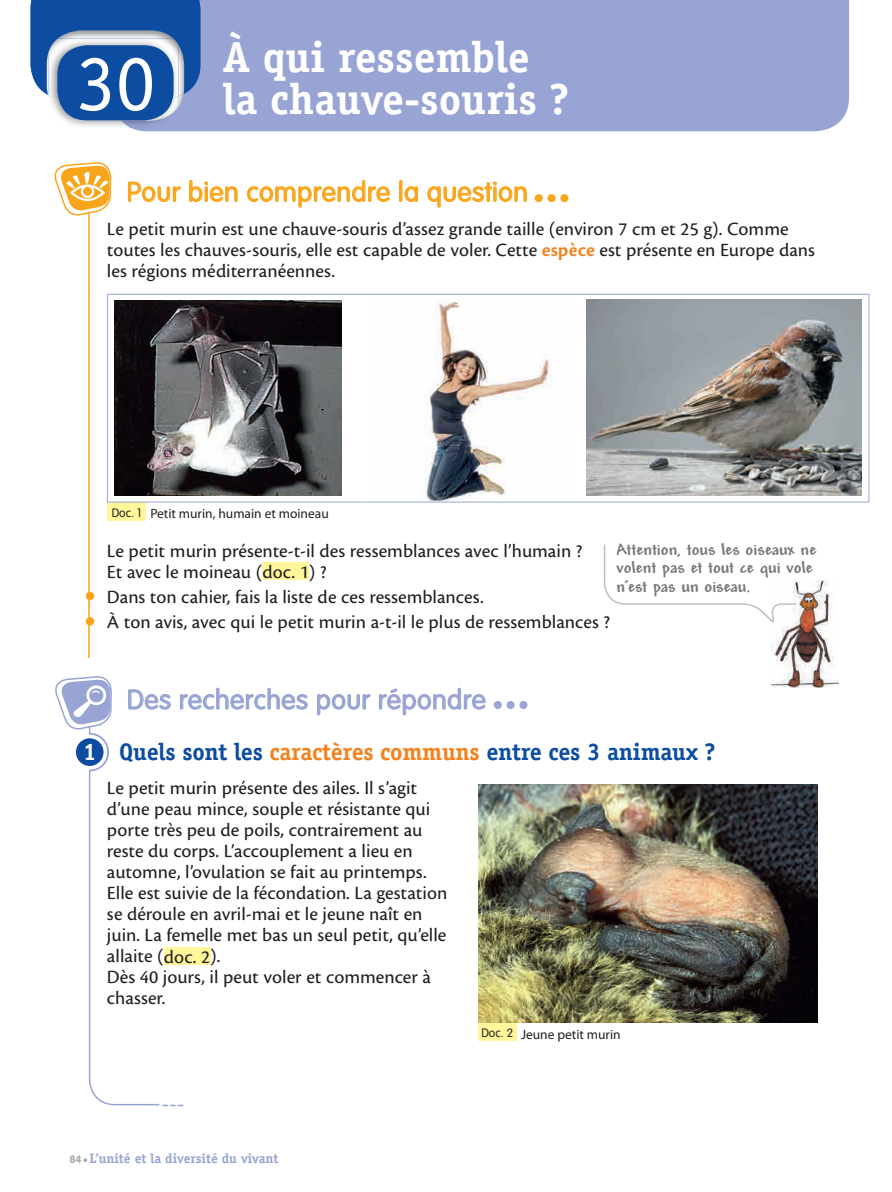
<style>
.page{position:relative;width:892px;height:1192px;background:#fff}
.page>*{position:absolute;margin:0;border:0;box-sizing:border-box;transform-origin:0 0}
.t1{font:79.5px "Officina Sans Std";color:#fff}
.t2{font:700 43.5px/42px "Officina Serif Std";color:#fff}
.t3{font:300 27px "VAG Rounded Std";letter-spacing:.02em;color:#f9a51b}
.t4{font:300 27px "VAG Rounded Std";letter-spacing:.02em;color:#98a4d3}
.t5{font:700 24px "Officina Serif Std";letter-spacing:-.01em;color:#0d4da1}
.t6{font:700 24px "Officina Serif Std";color:#fff}
.t7{font:19.5px/21px "Cronos Pro Capt";color:#231f20}
.t8{font:700 17.25px/18.8px "Mead";color:#76787b;scale:1.05 1}
.t9{font:13.5px "Myriad Pro";color:#231f20}
.t10{font:700 13.5px "Officina Serif Std";color:#98a4d3}
.s1{font-family:"Cronos Pro Semibold Capt";color:#f58220}
.s2{font-family:"VAG Rounded Std";font-weight:300;font-size:12px}
.s3{color:#f58220}
.s4{font-family:"VAG Rounded Std";font-size:15px;color:#fff}
.s5{font-family:"VAG Rounded Std";font-size:10.5px;color:#a8a9ad}
</style>
<div class="page">
<div style="left:238px;top:0;width:611px;height:131px;background:#98a4d3"></div>
<svg style="left:247px;top:180px;width:143px;height:28px"></svg>
<div style="left:399px;top:180px;width:3px;height:22px;border:1px solid #f9a51b"></div>
<svg style="left:404px;top:186px;width:14px;height:16px"></svg>
<svg style="left:427px;top:182px;width:100px;height:26px"></svg>
<div style="left:534px;top:194px;width:8px;height:8px;background:#f9a51b;border-radius:50%"></div>
<div style="left:547px;top:194px;width:8px;height:8px;background:#f9a51b;border-radius:50%"></div>
<div style="left:560px;top:194px;width:8px;height:8px;background:#f9a51b;border-radius:50%"></div>
<div style="left:107px;top:502px;width:39px;height:19px;background:#fff79a"></div>
<div style="left:107px;top:294px;width:762px;height:208px;background:#fff;border:1px solid #98a4d3"></div>
<img style="left:114px;top:300px;width:227px;height:196px">
<img style="left:586px;top:300px;width:275px;height:195px">
<img style="left:424px;top:301px;width:127px;height:199px">
<div style="left:262px;top:563px;width:47px;height:17px;background:#fff79a"></div>
<svg style="left:317px;top:694px;width:54px;height:22px"></svg>
<svg style="left:379px;top:687px;width:107px;height:29px"></svg>
<div style="left:493px;top:701px;width:9px;height:8px;background:#98a4d3;border-radius:50%"></div>
<div style="left:506px;top:701px;width:8px;height:8px;background:#98a4d3;border-radius:50%"></div>
<div style="left:519px;top:701px;width:8px;height:8px;background:#98a4d3;border-radius:50%"></div>
<hr style="left:88px;top:213px;width:2px;height:444px;background:#f9a51b">
<svg style="left:30px;top:0;width:208px;height:217px"></svg>
<svg style="left:55px;top:508px;width:253px;height:598px"></svg>
<hr style="left:89px;top:735px;width:1px;height:35px;background:#fff">
<div style="left:76px;top:738px;width:28px;height:28px;background:#0d4da1;border-radius:50%"></div>
<div style="left:478px;top:1022px;width:38px;height:19px;background:#fff79a"></div>
<img style="left:478px;top:785px;width:339px;height:237px">
<img style="left:770px;top:580px;width:68px;height:107px">
<svg style="left:603px;top:544px;width:194px;height:80px"></svg>
<p class="t1" style="left:76px;top:37px;width:81px">30</p>
<p class="t2" style="left:223px;top:36px;width:348px">À qui ressemble la chauve-souris ?</p>
<p class="t3" style="left:127px;top:177px;width:402px">Pour bien comprendre la question</p>
<p class="t7" style="left:107px;top:219px;width:709px">Le petit murin est une chauve-souris d’assez grande taille (environ 7 cm et 25 g). Comme toutes les chauves-souris, elle est capable de voler. Cette <span class="s1">espèce</span> est présente en Europe dans les régions méditerranéennes.</p>
<p class="t9" style="left:112px;top:507px;width:218px"><span class="s2">Doc. 1</span> Petit murin, humain et moineau</p>
<p class="t7" style="left:107px;top:540px;width:477px">Le petit murin présente-t-il des ressemblances avec l’humain ?<br>Et avec le moineau (doc. 1) ?</p>
<p class="t7" style="left:107px;top:584px;width:504px;line-height:25.2px">Dans ton cahier, fais la liste de ces ressemblances.<br>À ton avis, avec qui le petit murin a-t-il le plus de ressemblances ?</p>
<p class="t8" style="left:616px;top:540px;width:192px">Attention, tous les oiseaux ne volent pas et tout ce qui vole n’est pas un oiseau.</p>
<p class="t6" style="left:83px;top:737px;width:15px">1</p>
<p class="t4" style="left:127px;top:684px;width:360px">Des recherches pour répondre</p>
<p class="t5" style="left:119px;top:737px;width:597px">Quels sont les <span class="s3">caractères communs</span> entre ces 3 animaux ?</p>
<p class="t7" style="left:107px;top:777px;width:342px">Le petit murin présente des ailes. Il s’agit d’une peau mince, souple et résistante qui porte très peu de poils, contrairement au reste du corps. L’accouplement a lieu en automne, l’ovulation se fait au printemps.<br>Elle est suivie de la fécondation. La gestation se déroule en avril-mai et le jeune naît en juin. La femelle met bas un seul petit, qu’elle allaite (doc. 2).<br>Dès 40 jours, il peut voler et commencer à chasser.</p>
<p class="t9" style="left:481px;top:1027px;width:141px"><span class="s2">Doc. 2</span> Jeune petit murin</p>
<p class="t10" style="left:37px;top:1150px;width:243px"><span class="s4">44</span> <span class="s5">84 </span><sub>•</sub>L’unité et la diversité du vivant</p>
</div>
